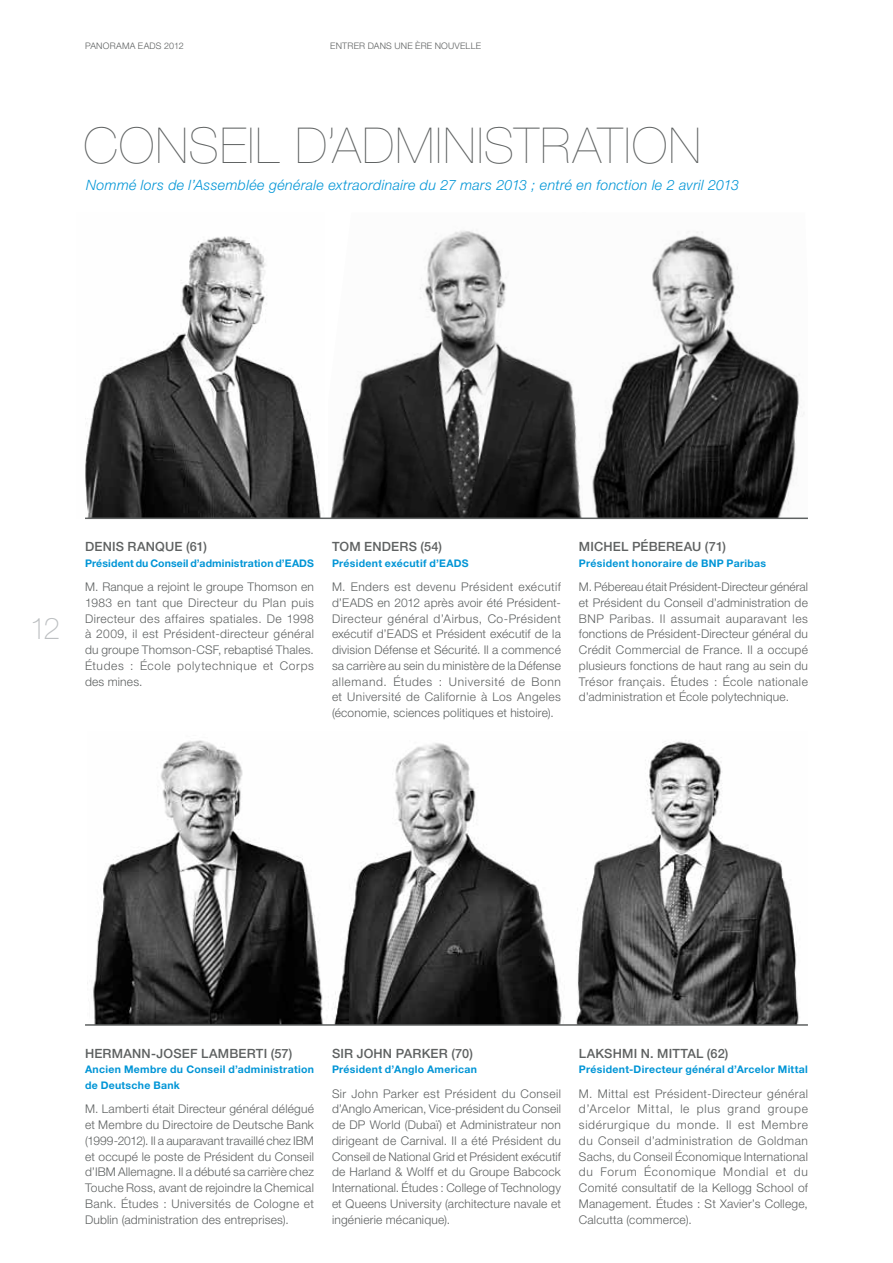
<style>
.page{position:relative;width:893px;height:1263px;background:#fff}
.page>*{position:absolute;margin:0;border:0;box-sizing:border-box;transform-origin:0 0}
.t1{font:200 49.5px "Helvetica Neue LT Pro";letter-spacing:.025em;color:#5e6161}
.t2{font:100 30px "Helvetica Neue LT Pro";color:#bdc0c2}
.t3{font:italic 300 14.25px "Helvetica Neue LT Pro";letter-spacing:.02em;color:#0095d6}
.t4{font:500 12.75px "Helvetica Neue LT Pro";letter-spacing:.01em;color:#5e6161}
.t5{font:300 12px/15.8px "Helvetica Neue LT Pro";letter-spacing:.015em;color:#5e6161;text-align:justify}
.t6{font:700 10.5px/15.8px "Helvetica Neue LT Pro";letter-spacing:.025em;color:#0095d6}
.t7{font:300 9px "Helvetica Neue LT Pro";letter-spacing:.025em;color:#5e6161}
</style>
<div class="page">
<img style="left:330px;top:230px;width:252px;height:287px">
<img style="left:591px;top:231px;width:213px;height:286px">
<img style="left:85px;top:236px;width:236px;height:281px">
<img style="left:87px;top:740px;width:712px;height:284px">
<hr style="left:85px;top:517px;width:723px;height:2px;background:#5e6161">
<hr style="left:85px;top:1024px;width:723px;height:2px;background:#5e6161">
<p class="t7" style="left:85px;top:40px;width:100px">PANORAMA EADS 2012</p>
<p class="t7" style="left:330px;top:40px;width:152px">ENTRER DANS UNE ÈRE NOUVELLE</p>
<h1 class="t1" style="left:84px;top:117px;width:618px">CONSEIL D’ADMINISTRATION</h1>
<p class="t3" style="left:86px;top:177px;width:654px">Nommé lors de l’Assemblée générale extraordinaire du 27 mars 2013 ; entré en fonction le 2 avril 2013</p>
<h2 class="t2" style="left:30px;top:611px;width:32px">12</h2>
<p class="t4" style="left:85px;top:539px;width:18px">DENIS</p>
<p class="t4" style="left:128px;top:539px;width:20px">RANQUE</p>
<p class="t4" style="left:186px;top:539px;width:22px">(61)</p>
<p class="t6" style="left:85px;top:555px;width:230px">Président du Conseil d’administration d’EADS</p>
<p class="t5" style="left:85px;top:579px;width:230px">M. Ranque a rejoint le groupe Thomson en 1983 en tant que Directeur du Plan puis Directeur des affaires spatiales. De 1998 à 2009, il est Président-directeur général du groupe Thomson-CSF, rebaptisé Thales.<br>Études : École polytechnique et Corps des mines.</p>
<p class="t4" style="left:332px;top:539px;width:51px">TOM ENDERS</p>
<p class="t4" style="left:420px;top:539px;width:23px">(54)</p>
<p class="t6" style="left:332px;top:555px;width:138px">Président exécutif d’EADS</p>
<p class="t5" style="left:332px;top:579px;width:230px">M. Enders est devenu Président exécutif d’EADS en 2012 après avoir été Président-Directeur général d’Airbus, Co-Président exécutif d’EADS et Président exécutif de la division Défense et Sécurité. Il a commencé sa carrière au sein du ministère de la Défense allemand. Études : Université de Bonn et Université de Californie à Los Angeles (économie, sciences politiques et histoire).</p>
<p class="t4" style="left:579px;top:539px;width:20px">MICHEL</p>
<p class="t4" style="left:632px;top:539px;width:18px">PÉBEREAU</p>
<p class="t4" style="left:705px;top:539px;width:22px">(71)</p>
<p class="t6" style="left:579px;top:555px;width:189px">Président honoraire de BNP Paribas</p>
<p class="t5" style="left:579px;top:579px;width:230px">M. Pébereau était Président-Directeur général et Président du Conseil d’administration de BNP Paribas. Il assumait auparavant les fonctions de Président-Directeur général du Crédit Commercial de France. Il a occupé plusieurs fonctions de haut rang au sein du Trésor français. Études : École nationale d’administration et École polytechnique.</p>
<p class="t4" style="left:85px;top:1045px;width:20px">HERMANN</p>
<p class="t4" style="left:151px;top:1045px;width:22px">-JOSEF</p>
<p class="t4" style="left:201px;top:1045px;width:18px">LAMBERTI</p>
<p class="t4" style="left:271px;top:1045px;width:23px">(57)</p>
<p class="t6" style="left:85px;top:1061px;width:230px">Ancien Membre du Conseil d’administration de Deutsche Bank</p>
<p class="t5" style="left:85px;top:1101px;width:230px">M. Lamberti était Directeur général délégué et Membre du Directoire de Deutsche Bank (1999-2012). Il a auparavant travaillé chez IBM et occupé le poste de Président du Conseil d’IBM Allemagne. Il a débuté sa carrière chez Touche Ross, avant de rejoindre la Chemical Bank. Études : Universités de Cologne et Dublin (administration des entreprises).</p>
<p class="t4" style="left:332px;top:1045px;width:42px">SIR JOHN</p>
<p class="t4" style="left:396px;top:1045px;width:18px">PARKER</p>
<p class="t4" style="left:451px;top:1045px;width:23px">(70)</p>
<p class="t6" style="left:332px;top:1061px;width:146px">Président d’Anglo American</p>
<p class="t5" style="left:332px;top:1085px;width:230px">Sir John Parker est Président du Conseil d’Anglo American, Vice-président du Conseil de DP World (Dubaï) et Administrateur non dirigeant de Carnival. Il a été Président du Conseil de National Grid et Président exécutif de Harland &amp; Wolff et du Groupe Babcock International. Études : College of Technology et Queens University (architecture navale et ingénierie mécanique).</p>
<p class="t4" style="left:579px;top:1045px;width:18px">LAKSHMI</p>
<p class="t4" style="left:641px;top:1045px;width:36px">N. MITTAL</p>
<p class="t4" style="left:707px;top:1045px;width:23px">(62)</p>
<p class="t6" style="left:579px;top:1061px;width:230px">Président-Directeur général d’Arcelor Mittal</p>
<p class="t5" style="left:579px;top:1085px;width:230px">M. Mittal est Président-Directeur général d’Arcelor Mittal, le plus grand groupe sidérurgique du monde. Il est Membre du Conseil d’administration de Goldman Sachs, du Conseil Économique International du Forum Économique Mondial et du Comité consultatif de la Kellogg School of Management. Études : St Xavier’s College, Calcutta (commerce).</p>
</div>
